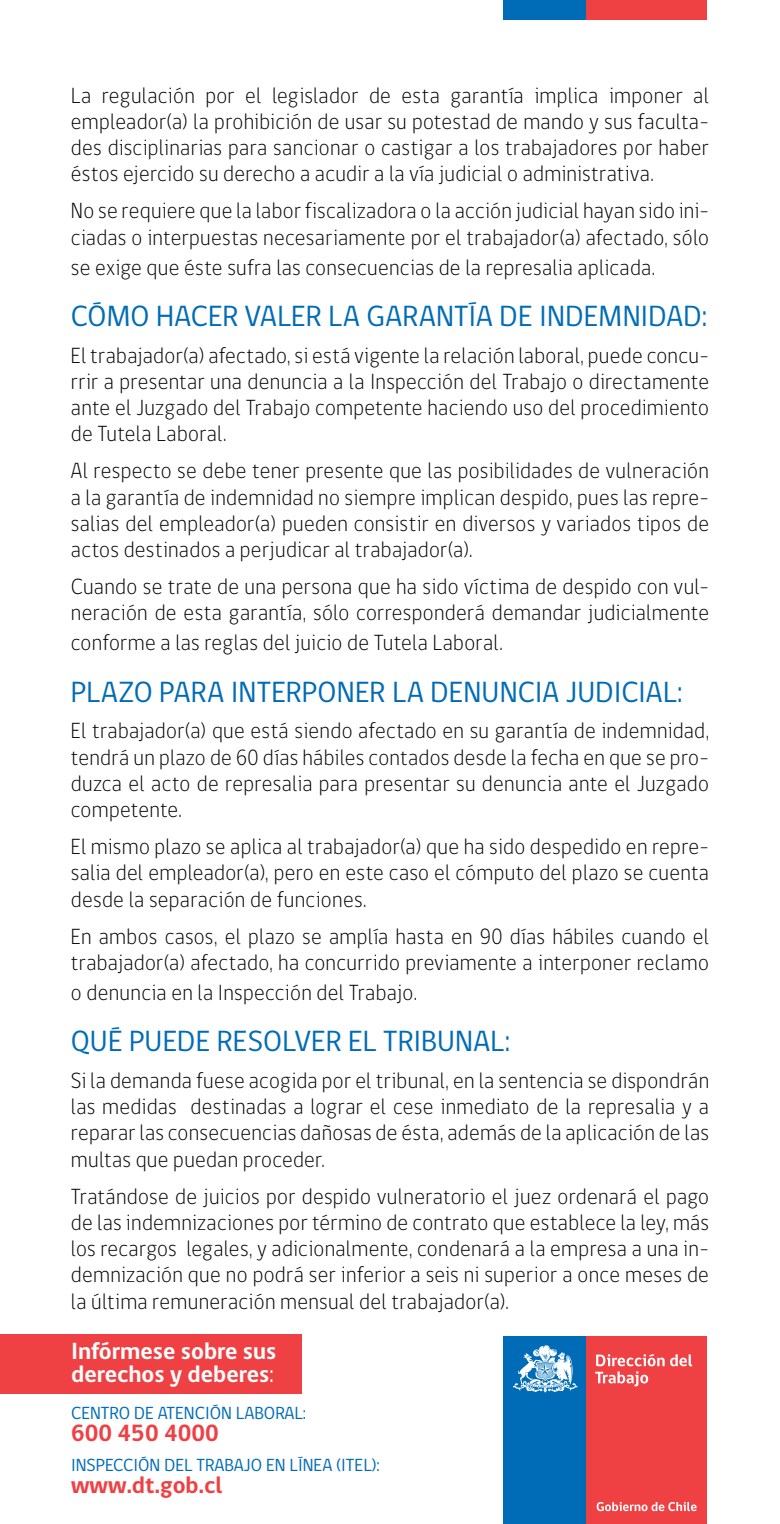
<style>
.page{position:relative;width:780px;height:1524px;background:#fff}
.page>*{position:absolute;margin:0;border:0;box-sizing:border-box;transform-origin:0 0}
.t1{font:30px "gob CL";letter-spacing:.005em;color:#006cb7}
.t2{font:700 24px/22.5px "gob CL";color:#fff}
.t3{font:700 24px "gob CL";color:#ef4144}
.t4{font:300 22.5px/26.2px "gob CL";letter-spacing:.015em;color:#000;text-align:justify;scale:.95 1}
.t5{font:18px "gob CL";color:#006cb7}
.s1{font-weight:400}
</style>
<div class="page">
<div style="left:504px;top:1514px;width:83px;height:10px;background:#006cb7"></div>
<div style="left:587px;top:1514px;width:120px;height:10px;background:#ef4144"></div>
<div style="left:504px;top:0;width:83px;height:19px;background:#006cb7"></div>
<div style="left:587px;top:0;width:120px;height:19px;background:#ef4144"></div>
<div style="left:504px;top:1336px;width:83px;height:184px;background:#006cb7"></div>
<div style="left:587px;top:1336px;width:120px;height:184px;background:#ef4144"></div>
<svg style="left:596px;top:1502px;width:49px;height:9px"></svg>
<svg style="left:651px;top:1502px;width:45px;height:9px"></svg>
<svg style="left:513px;top:1345px;width:64px;height:47px"></svg>
<svg style="left:670px;top:1354px;width:22px;height:12px"></svg>
<svg style="left:595px;top:1354px;width:69px;height:32px"></svg>
<div style="left:0;top:1334px;width:302px;height:60px;background:#ef4144"></div>
<p class="t4" style="left:71px;top:83px;width:673px">La regulación por el legislador de esta garantía implica imponer al empleador(a) la prohibición de usar su potestad de mando y sus faculta&shy;des disciplinarias para sancionar o castigar a los trabajadores por haber éstos ejercido su derecho a acudir a la vía judicial o administrativa.</p>
<p class="t4" style="left:71px;top:198px;width:673px">No se requiere que la labor fiscalizadora o la acción judicial hayan sido ini&shy;ciadas o interpuestas necesariamente por el trabajador(a) afectado, sólo</p>
<p class="t4" style="left:71px;top:254px;width:616px">se exige que éste sufra las consecuencias de la represalia aplicada.</p>
<h1 class="t1" style="left:71px;top:295px;width:637px">CÓMO HACER VALER LA GARANTÍA DE INDEMNIDAD:</h1>
<p class="t4" style="left:71px;top:343px;width:673px">El trabajador(a) afectado, si está vigente la relación laboral, puede concu&shy;rrir a presentar una denuncia a la Inspección del Trabajo o directamente ante el Juzgado del Trabajo competente haciendo uso del procedimiento de Tutela Laboral.</p>
<p class="t4" style="left:71px;top:458px;width:673px">Al respecto se debe tener presente que las posibilidades de vulneración a la garantía de indemnidad no siempre implican despido, pues las repre&shy;salias del empleador(a) pueden consistir en diversos y variados tipos de actos destinados a perjudicar al trabajador(a).</p>
<p class="t4" style="left:71px;top:574px;width:673px">Cuando se trate de una persona que ha sido víctima de despido con vul&shy;neración de esta garantía, sólo corresponderá demandar judicialmente</p>
<p class="t4" style="left:71px;top:630px;width:456px">conforme a las reglas del juicio de Tutela Laboral.</p>
<h1 class="t1" style="left:71px;top:671px;width:613px">PLAZO PARA INTERPONER LA DENUNCIA JUDICIAL:</h1>
<p class="t4" style="left:71px;top:718px;width:673px">El trabajador(a) que está siendo afectado en su garantía de indemnidad, tendrá un plazo de 60 días hábiles contados desde la fecha en que se pro&shy;duzca el acto de represalia para presentar su denuncia ante el Juzgado competente.</p>
<p class="t4" style="left:71px;top:834px;width:673px">El mismo plazo se aplica al trabajador(a) que ha sido despedido en repre&shy;salia del empleador(a), pero en este caso el cómputo del plazo se cuenta desde la separación de funciones.</p>
<p class="t4" style="left:71px;top:923px;width:673px">En ambos casos, el plazo se amplía hasta en 90 días hábiles cuando el trabajador(a) afectado, ha concurrido previamente a interponer reclamo</p>
<p class="t4" style="left:71px;top:979px;width:366px">o denuncia en la Inspección del Trabajo.</p>
<h1 class="t1" style="left:71px;top:1020px;width:441px">QUÉ PUEDE RESOLVER EL TRIBUNAL:</h1>
<p class="t4" style="left:71px;top:1068px;width:673px">Si la demanda fuese acogida por el tribunal, en la sentencia se dispondrán las medidas destinadas a lograr el cese inmediato de la represalia y a reparar las consecuencias dañosas de ésta, además de la aplicación de las multas que puedan proceder.</p>
<p class="t4" style="left:71px;top:1183px;width:673px">Tratándose de juicios por despido vulneratorio el juez ordenará el pago de las indemnizaciones por término de contrato que establece la ley, más los recargos legales, y adicionalmente, condenará a la empresa a una in&shy;demnización que no podrá ser inferior a seis ni superior a once meses de la última remuneración mensual del trabajador(a).</p>
<p class="t2" style="left:71px;top:1340px;width:207px">Infórmese sobre sus derechos y deberes<span class="s1">:</span></p>
<p class="t5" style="left:71px;top:1400px;width:236px">CENTRO DE ATENCIÓN LABORAL:</p>
<p class="t3" style="left:71px;top:1416px;width:149px">600 450 4000</p>
<p class="t5" style="left:71px;top:1452px;width:310px">INSPECCIÓN DEL TRABAJO EN LÍNEA (ITEL):</p>
<p class="t3" style="left:71px;top:1468px;width:153px">www.dt.gob.cl</p>
</div>
